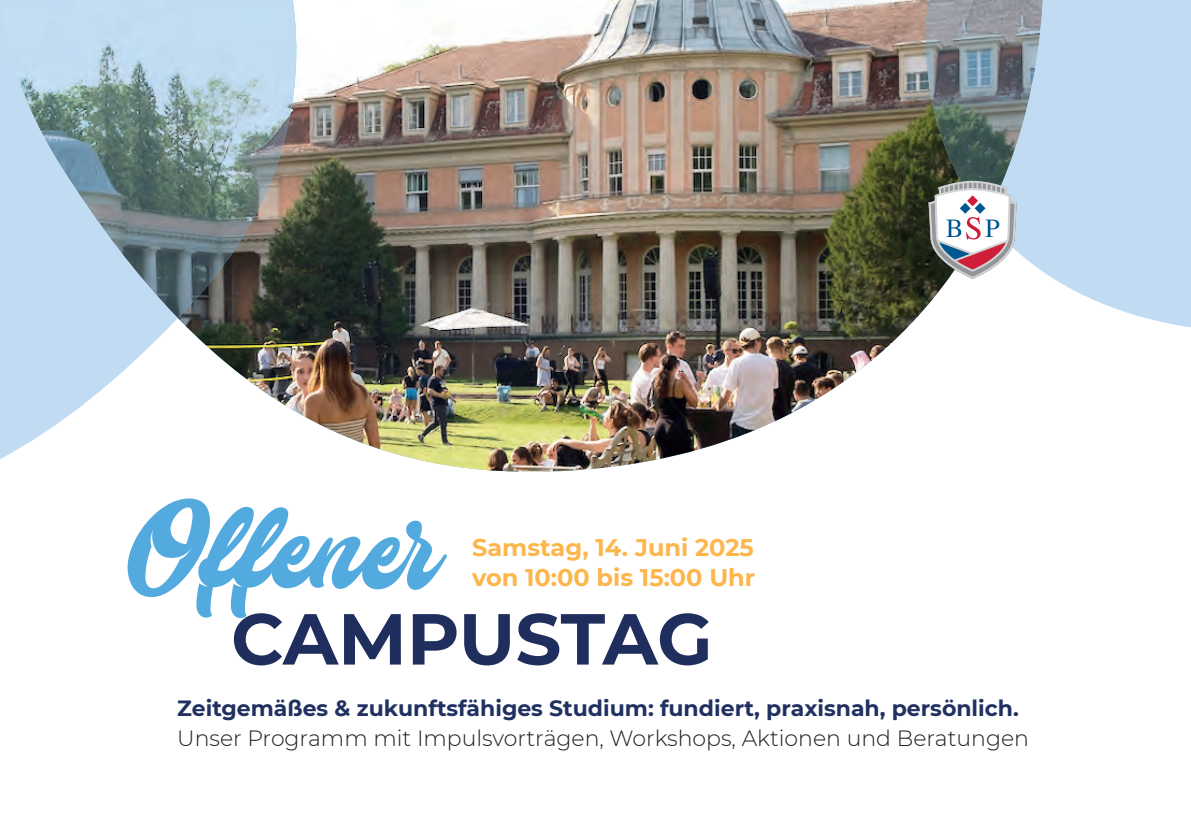
<style>
.page{position:relative;width:1191px;height:840px;background:#fff}
.page>*{position:absolute;margin:0;border:0;box-sizing:border-box;transform-origin:0 0}
.t1{font:700 72px "Montserrat";letter-spacing:-.01em;color:#1f2e5d}
.t2{font:700 24px/30px "Montserrat";color:#fcb64b}
.t3{font:700 22px "Montserrat";color:#203061}
.t4{font:300 22px "Montserrat";color:#231f20}
</style>
<div class="page">
<img style="left:502px;top:0;width:446px;height:472px">
<img style="left:178px;top:0;width:585px;height:471px">
<svg style="left:1016px;top:0;width:175px;height:327px;fill:#c1dbf2"></svg>
<img style="left:919px;top:0;width:123px;height:218px">
<svg style="left:928px;top:181px;width:88px;height:98px"></svg>
<svg style="left:128px;top:498px;width:319px;height:119px"></svg>
<svg style="left:0;top:318px;width:178px;height:141px;fill:#c1dbf2"></svg>
<img style="left:0;top:0;width:307px;height:318px">
<p class="t2" style="left:472px;top:531px;width:284px">Samstag, 14. Juni 2025 von 10:00 bis 15:00 Uhr</p>
<h1 class="t1" style="left:231px;top:586px;width:483px">CAMPUSTAG</h1>
<p class="t3" style="left:177px;top:692px;width:843px">Zeitgemäßes &amp; zukunftsfähiges Studium: fundiert, praxisnah, persönlich.</p>
<p class="t4" style="left:177px;top:723px;width:853px">Unser Programm mit Impulsvorträgen, Workshops, Aktionen und Beratungen</p>
</div>
